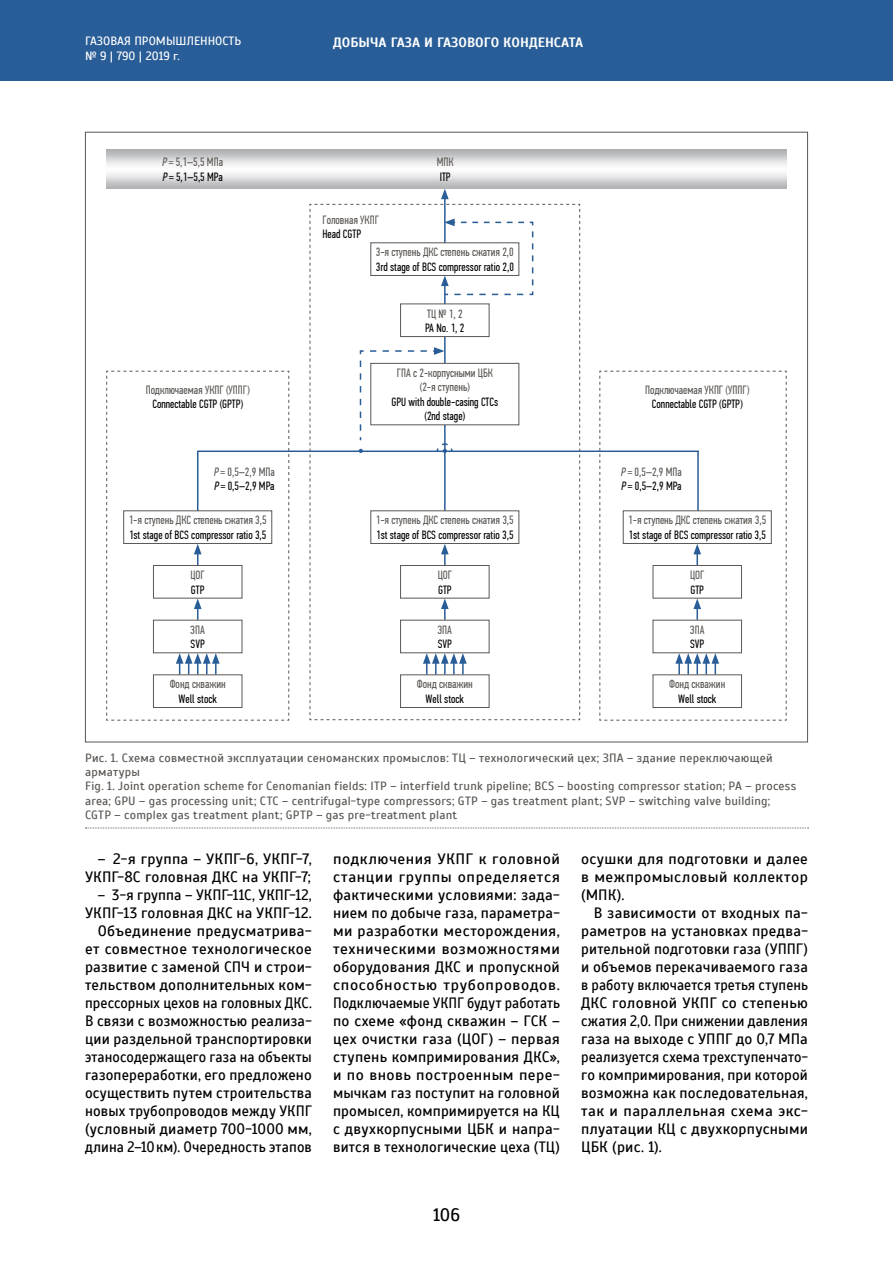
<style>
.page{position:relative;width:893px;height:1263px;background:#fff}
.page>*{position:absolute;margin:0;border:0;box-sizing:border-box;transform-origin:0 0}
.t1{font:18px "Scada";color:#000}
.t2{font:15px/18px "Scada";letter-spacing:.015em;color:#000;text-align:justify}
.t3{font:15px/18px "Scada";letter-spacing:.015em;color:#000;text-align:right;scale:.96 1}
.t4{font:700 13.5px "Scada";color:#fff}
.t5{font:12px/14.4px "Scada";letter-spacing:.02em;color:#5b5753}
.t6{font:12px/14.4px "PF Din Text Comp Pro";color:#5b5753}
.t7{font:12px/14.4px "PF Din Text Comp Pro";color:#000;text-align:center}
.t8{font:12px/14.4px "Scada";color:#fff}
.s1{font-style:italic}
.s2{font-style:italic;color:#000}
.s3{color:#000}
</style>
<div class="page">
<div style="left:0;top:0;width:893px;height:81px;background:#295d97"></div>
<hr style="left:197px;top:450px;width:502px;height:2px;background:#295d97">
<svg style="left:599px;top:371px;width:188px;height:350px"></svg>
<div style="left:653px;top:675px;width:88px;height:32px;background:#fff"></div>
<div style="left:653px;top:674px;width:89px;height:34px;border:1px solid #5b5753"></div>
<svg style="left:106px;top:371px;width:183px;height:350px"></svg>
<div style="left:153px;top:675px;width:89px;height:32px;background:#fff"></div>
<div style="left:153px;top:674px;width:89px;height:34px;border:1px solid #5b5753"></div>
<svg style="left:310px;top:189px;width:270px;height:531px"></svg>
<div style="left:401px;top:565px;width:88px;height:33px;background:#fff"></div>
<div style="left:400px;top:565px;width:89px;height:33px;border:1px solid #5b5753"></div>
<div style="left:401px;top:620px;width:88px;height:33px;background:#fff"></div>
<div style="left:400px;top:620px;width:89px;height:33px;border:1px solid #5b5753"></div>
<svg style="left:85px;top:828px;width:723px;height:1px"></svg>
<p class="t8" style="left:85px;top:34px;width:158px">ГАЗОВАЯ ПРОМЫШЛЕННОСТЬ № 9 | 790 | 2019 г.</p>
<p class="t4" style="left:333px;top:34px;width:252px">ДОБЫЧА ГАЗА И ГАЗОВОГО КОНДЕНСАТА</p>
<p class="t6" style="left:162px;top:155px;width:63px"><span class="s1">P</span> = 5,1–5,5 МПа<br><span class="s2">P</span> <span class="s3">= 5,1–5,5 MPa</span></p>
<p class="t6" style="left:437px;top:155px;width:18px">МПК</p>
<p class="t7" style="left:440px;top:170px;width:12px">ITP</p>
<p class="t6" style="left:322px;top:213px;width:58px">Головная УКПГ</p>
<p class="t7" style="left:322px;top:227px;width:40px">Head CGTP</p>
<p class="t6" style="left:376px;top:245px;width:139px">3-я ступень ДКС степень сжатия 2,0</p>
<p class="t7" style="left:376px;top:260px;width:140px">3rd stage of BCS compressor ratio 2,0</p>
<p class="t6" style="left:146px;top:383px;width:105px">Подключаемая УКПГ (УППГ)</p>
<p class="t7" style="left:152px;top:397px;width:92px">Connectable CGTP (GPTP)</p>
<p class="t6" style="left:427px;top:306px;width:37px">ТЦ № 1, 2</p>
<p class="t7" style="left:425px;top:321px;width:41px">PA No. 1, 2</p>
<p class="t6" style="left:397px;top:366px;width:97px;text-align:center">ГПА с 2-корпусными ЦБК (2-я ступень)</p>
<p class="t7" style="left:391px;top:395px;width:108px">GPU with double-casing CTCs (2nd stage)</p>
<p class="t6" style="left:645px;top:383px;width:105px">Подключаемая УКПГ (УППГ)</p>
<p class="t7" style="left:652px;top:397px;width:92px">Connectable CGTP (GPTP)</p>
<p class="t6" style="left:213px;top:464px;width:63px"><span class="s1">P</span> = 0,5–2,9 МПа<br><span class="s2">P</span> <span class="s3">= 0,5–2,9 MPa</span></p>
<p class="t6" style="left:621px;top:464px;width:63px"><span class="s1">P</span> = 0,5–2,9 МПа<br><span class="s2">P</span> <span class="s3">= 0,5–2,9 MPa</span></p>
<p class="t6" style="left:129px;top:513px;width:139px">1-я ступень ДКС степень сжатия 3,5</p>
<p class="t7" style="left:129px;top:528px;width:139px">1st stage of BCS compressor ratio 3,5</p>
<p class="t6" style="left:376px;top:513px;width:139px">1-я ступень ДКС степень сжатия 3,5</p>
<p class="t7" style="left:376px;top:528px;width:139px">1st stage of BCS compressor ratio 3,5</p>
<p class="t6" style="left:628px;top:513px;width:139px">1-я ступень ДКС степень сжатия 3,5</p>
<p class="t7" style="left:628px;top:528px;width:139px">1st stage of BCS compressor ratio 3,5</p>
<p class="t6" style="left:191px;top:568px;width:16px">ЦОГ</p>
<p class="t7" style="left:191px;top:582px;width:15px">GTP</p>
<p class="t6" style="left:191px;top:623px;width:16px">ЗПА</p>
<p class="t7" style="left:191px;top:637px;width:16px">SVP</p>
<p class="t6" style="left:170px;top:677px;width:57px">Фонд скважин</p>
<p class="t7" style="left:179px;top:692px;width:40px">Well stock</p>
<p class="t6" style="left:438px;top:568px;width:16px">ЦОГ</p>
<p class="t7" style="left:438px;top:582px;width:15px">GTP</p>
<p class="t6" style="left:438px;top:623px;width:16px">ЗПА</p>
<p class="t7" style="left:438px;top:637px;width:16px">SVP</p>
<p class="t6" style="left:417px;top:677px;width:57px">Фонд скважин</p>
<p class="t7" style="left:426px;top:692px;width:40px">Well stock</p>
<p class="t6" style="left:690px;top:568px;width:16px">ЦОГ</p>
<p class="t7" style="left:690px;top:582px;width:15px">GTP</p>
<p class="t6" style="left:690px;top:623px;width:16px">ЗПА</p>
<p class="t7" style="left:690px;top:637px;width:16px">SVP</p>
<p class="t6" style="left:669px;top:677px;width:57px">Фонд скважин</p>
<p class="t7" style="left:678px;top:692px;width:40px">Well stock</p>
<p class="t5" style="left:85px;top:750px;width:713px">Рис. 1. Схема совместной эксплуатации сеноманских промыслов: ТЦ – технологический цех; ЗПА – здание переключающей арматуры<br>Fig. 1. Joint operation scheme for Cenomanian fields: ITP – interfield trunk pipeline; BCS – boosting compressor station; PA – process area; GPU – gas processing unit; CTC – centrifugal-type compressors; GTP – gas treatment plant; SVP – switching valve building; CGTP – complex gas treatment plant; GPTP – gas pre-treatment plant</p>
<p class="t2" style="left:85px;top:850px;width:228px;text-align:right">– 2‑я группа – УКПГ-6, УКПГ-7,<br>УКПГ-8С головная ДКС на УКПГ-7;</p>
<p class="t3" style="left:85px;top:886px;width:238px">– 3‑я группа – УКПГ-11С, УКПГ-12,<br>УКПГ-13 головная ДКС на УКПГ-12.<br>Объединение предусматрива&shy;ет совместное технологическое развитие с заменой СПЧ и строи&shy;тельством дополнительных ком&shy;прессорных цехов на головных ДКС.<br>В связи с возможностью реализа&shy;ции раздельной транспортировки этаносодержащего газа на объекты газопереработки, его предложено осуществить путем строительства новых трубопроводов между УКПГ (условный диаметр 700-1000 мм, длина 2–10км). Очередность этапов</p>
<p class="t2" style="left:333px;top:850px;width:228px">подключения УКПГ к головной станции группы определяется фактическими условиями: зада&shy;нием по добыче газа, параметра&shy;ми разработки месторождения, техническими возможностями оборудования ДКС и пропускной способностью трубопроводов.<br>Подключаемые УКПГ будут работать по схеме «фонд скважин – ГСК – цех очистки газа (ЦОГ) – первая ступень компримирования ДКС», и по вновь построенным пере&shy;мычкам газ поступит на головной промысел, компримируется на КЦ с двухкорпусными ЦБК и напра&shy;вится в технологические цеха (ТЦ)</p>
<p class="t2" style="left:581px;top:850px;width:228px">осушки для подготовки и далее в межпромысловый коллектор (МПК).</p>
<p class="t2" style="left:581px;top:904px;width:228px;text-indent:13px">В зависимости от входных па&shy;раметров на установках предва&shy;рительной подготовки газа (УППГ) и объемов перекачиваемого газа в работу включается третья ступень ДКС головной УКПГ со степенью сжатия 2,0. При снижении давления газа на выходе с УППГ до 0,7 МПа реализуется схема трехступенчато&shy;го компримирования, при которой возможна как последовательная, так и параллельная схема экс&shy;плуатации КЦ с двухкорпусными ЦБК (рис. 1).</p>
<p class="t1" style="left:433px;top:1204px;width:28px">106</p>
</div>
